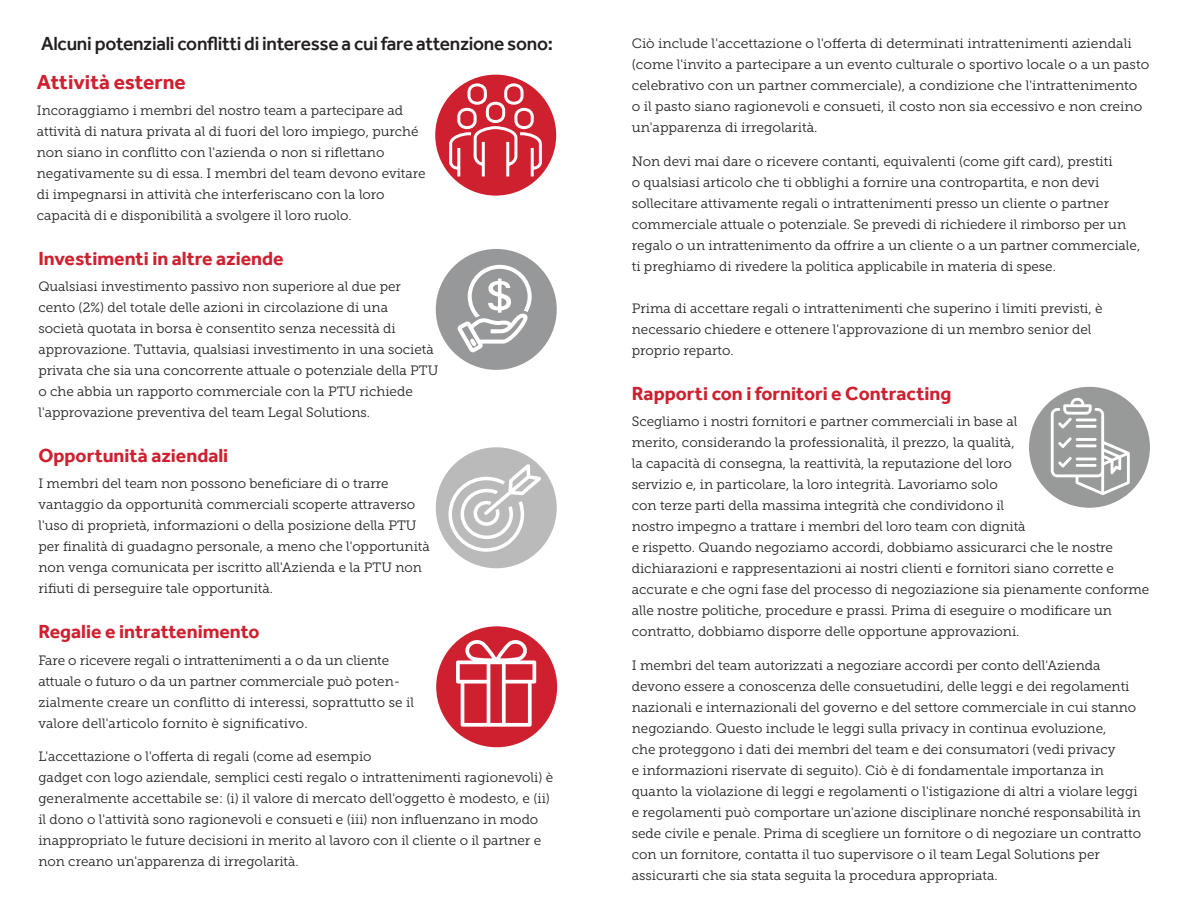
<style>
.page{position:relative;width:1188px;height:918px;background:#fff}
.page>*{position:absolute;margin:0;border:0;box-sizing:border-box;transform-origin:0 0}
.t1{font:700 21px "Effra";color:#cf202f}
.t2{font:700 19.5px "Effra";color:#cf202f}
.t3{font:500 19.5px "Effra";letter-spacing:-.015em;color:#231f20}
.t4{font:13.5px/21px "Museo Slab 300";color:#231f20}
</style>
<div class="page">
<div style="left:435px;top:75px;width:121px;height:121px;background:#cf202f;border-radius:50%"></div>
<svg style="left:448px;top:82px;width:95px;height:97px"></svg>
<div style="left:436px;top:249px;width:121px;height:121px;background:#96989a;border-radius:50%"></div>
<div style="left:436px;top:447px;width:121px;height:121px;background:#bababa;border-radius:50%"></div>
<svg style="left:457px;top:265px;width:75px;height:87px"></svg>
<svg style="left:448px;top:463px;width:94px;height:89px"></svg>
<div style="left:436px;top:626px;width:121px;height:121px;background:#cf202f;border-radius:50%"></div>
<svg style="left:456px;top:640px;width:80px;height:87px"></svg>
<div style="left:1029px;top:387px;width:121px;height:121px;background:#989999;border-radius:50%"></div>
<svg style="left:1051px;top:398px;width:79px;height:97px"></svg>
<p class="t3" style="left:41px;top:32px;width:513px">Alcuni potenziali conflitti di interesse a cui fare attenzione sono:</p>
<p class="t1" style="left:37px;top:69px;width:150px">Attività esterne</p>
<p class="t4" style="left:37px;top:100px;width:390px">Incoraggiamo i membri del nostro team a partecipare ad attività di natura privata al di fuori del loro impiego, purché non siano in conflitto con l'azienda o non si riflettano negativamente su di essa. I membri del team devono evitare di impegnarsi in attività che interferiscano con la loro capacità di e disponibilità a svolgere il loro ruolo.</p>
<p class="t2" style="left:38px;top:246px;width:247px">Investimenti in altre aziende</p>
<p class="t4" style="left:38px;top:276px;width:401px">Qualsiasi investimento passivo non superiore al due per cento (2%) del totale delle azioni in circolazione di una<br>società quotata in borsa è consentito senza necessità di approvazione. Tuttavia, qualsiasi investimento in una società privata che sia una concorrente attuale o potenziale della PTU o che abbia un rapporto commerciale con la PTU richiede l'approvazione preventiva del team Legal Solutions.</p>
<p class="t2" style="left:38px;top:444px;width:191px">Opportunità aziendali</p>
<p class="t4" style="left:38px;top:473px;width:393px">I membri del team non possono beneficiare di o trarre vantaggio da opportunità commerciali scoperte attraverso l'uso di proprietà, informazioni o della posizione della PTU per finalità di guadagno personale, a meno che l'opportunità non venga comunicata per iscritto all'Azienda e la PTU non rifiuti di perseguire tale opportunità.</p>
<p class="t2" style="left:38px;top:620px;width:223px">Regalie e intrattenimento</p>
<p class="t4" style="left:38px;top:650px;width:377px">Fare o ricevere regali o intrattenimenti a o da un cliente attuale o futuro o da un partner commerciale può poten&shy;zialmente creare un conflitto di interessi, soprattutto se il valore dell'articolo fornito è significativo.</p>
<p class="t4" style="left:38px;top:746px;width:516px">L'accettazione o l'offerta di regali (come ad esempio<br>gadget con logo aziendale, semplici cesti regalo o intrattenimenti ragionevoli) è generalmente accettabile se: (i) il valore di mercato dell'oggetto è modesto, e (ii) il dono o l'attività sono ragionevoli e consueti e (iii) non influenzano in modo inappropriato le future decisioni in merito al lavoro con il cliente o il partner e non creano un'apparenza di irregolarità.</p>
<p class="t4" style="left:632px;top:33px;width:519px">Ciò include l'accettazione o l'offerta di determinati intrattenimenti aziendali (come l'invito a partecipare a un evento culturale o sportivo locale o a un pasto celebrativo con un partner commerciale), a condizione che l'intrattenimento o il pasto siano ragionevoli e consueti, il costo non sia eccessivo e non creino un'apparenza di irregolarità.</p>
<p class="t4" style="left:632px;top:150px;width:510px">Non devi mai dare o ricevere contanti, equivalenti (come gift card), prestiti<br>o qualsiasi articolo che ti obblighi a fornire una contropartita, e non devi sollecitare attivamente regali o intrattenimenti presso un cliente o partner commerciale attuale o potenziale. Se prevedi di richiedere il rimborso per un regalo o un intrattenimento da offrire a un cliente o a un partner commerciale, ti preghiamo di rivedere la politica applicabile in materia di spese.</p>
<p class="t4" style="left:632px;top:297px;width:472px">Prima di accettare regali o intrattenimenti che superino i limiti previsti, è necessario chiedere e ottenere l'approvazione di un membro senior del proprio reparto.</p>
<p class="t2" style="left:632px;top:382px;width:321px">Rapporti con i fornitori e Contracting</p>
<p class="t4" style="left:632px;top:411px;width:519px">Scegliamo i nostri fornitori e partner commerciali in base al<br>merito, considerando la professionalità, il prezzo, la qualità,<br>la capacità di consegna, la reattività, la reputazione del loro<br>servizio e, in particolare, la loro integrità. Lavoriamo solo<br>con terze parti della massima integrità che condividono il<br>nostro impegno a trattare i membri del loro team con dignità<br>e rispetto. Quando negoziamo accordi, dobbiamo assicurarci che le nostre dichiarazioni e rappresentazioni ai nostri clienti e fornitori siano corrette e accurate e che ogni fase del processo di negoziazione sia pienamente conforme alle nostre politiche, procedure e prassi. Prima di eseguire o modificare un contratto, dobbiamo disporre delle opportune approvazioni.</p>
<p class="t4" style="left:632px;top:655px;width:511px">I membri del team autorizzati a negoziare accordi per conto dell'Azienda devono essere a conoscenza delle consuetudini, delle leggi e dei regolamenti nazionali e internazionali del governo e del settore commerciale in cui stanno negoziando. Questo include le leggi sulla privacy in continua evoluzione,<br>che proteggono i dati dei membri del team e dei consumatori (vedi privacy<br>e informazioni riservate di seguito). Ciò è di fondamentale importanza in quanto la violazione di leggi e regolamenti o l'istigazione di altri a violare leggi e regolamenti può comportare un'azione disciplinare nonché responsabilità in sede civile e penale. Prima di scegliere un fornitore o di negoziare un contratto con un fornitore, contatta il tuo supervisore o il team Legal Solutions per assicurarti che sia stata seguita la procedura appropriata.</p>
</div>
